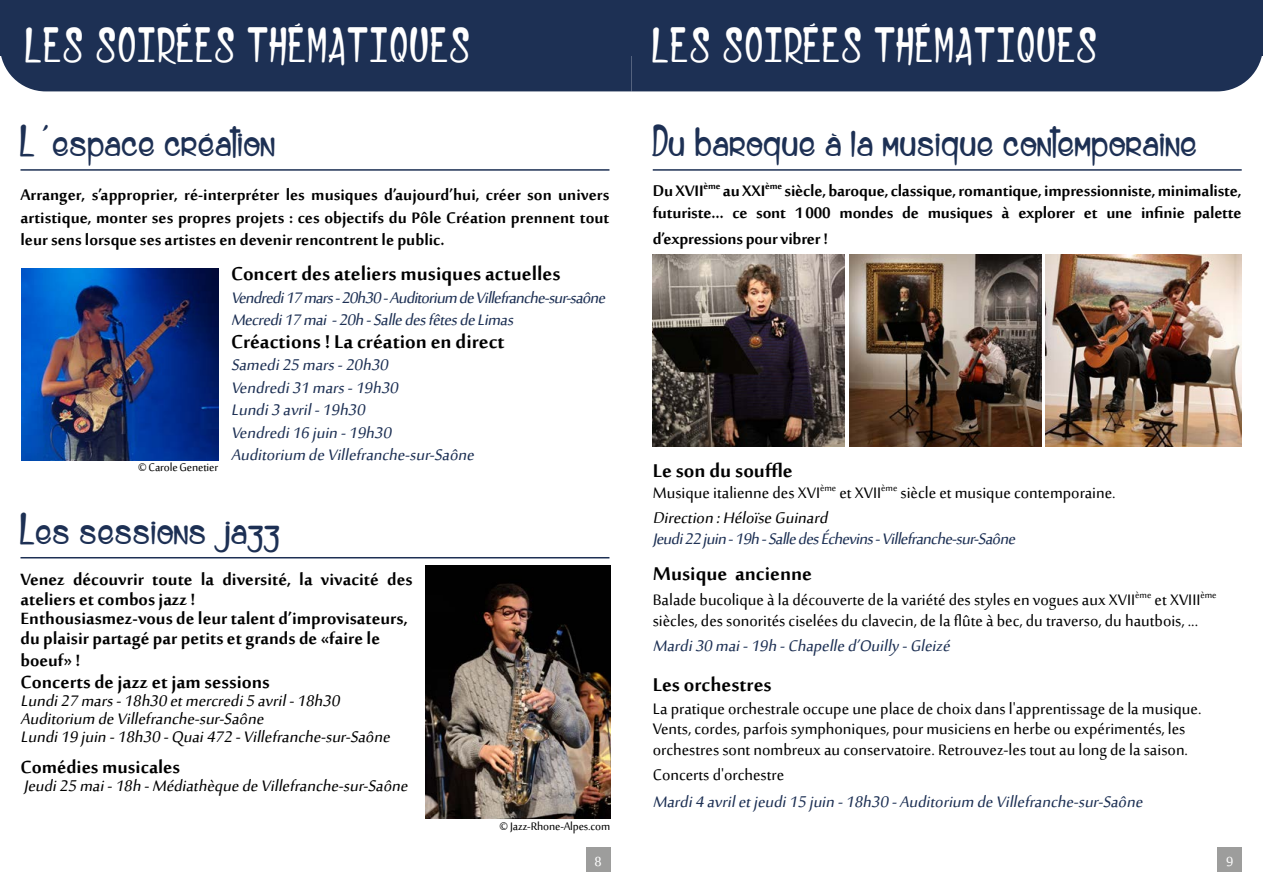
<style>
.page{position:relative;width:1263px;height:893px;background:#fff}
.page>*{position:absolute;margin:0;border:0;box-sizing:border-box;transform-origin:0 0}
.t1{font:49.5px "Alice Personal Use Only";letter-spacing:.03em;color:#fff}
.t2{font:45px "Alice Personal Use Only";color:#1d3054}
.t3{font:700 25.5px "Sakkal Majalla";color:#000}
.t4{font:700 24px "Sakkal Majalla";color:#000}
.t5{font:700 22.5px/19.5px "Sakkal Majalla";color:#000}
.t6{font:21px/20.2px "Sakkal Majalla";color:#000}
.t7{font:700 21px/22.5px "Sakkal Majalla";letter-spacing:-.01em;color:#000;text-align:justify}
.t8{font:italic 21px/22.5px "Sakkal Majalla";color:#1d3054}
.t9{font:italic 21px/18px "Sakkal Majalla";color:#000}
.t10{font:18px "Sakkal Majalla";color:#fff}
.t11{font:15px "Sakkal Majalla";letter-spacing:-.01em;color:#000}
.s1{font-style:italic}
</style>
<div class="page">
<div style="left:586px;top:848px;width:24px;height:24px;background:#9d9d9c"></div>
<div style="left:1217px;top:848px;width:25px;height:24px;background:#9d9d9c"></div>
<hr style="left:21px;top:169px;width:588px;height:2px;background:#1d3054">
<hr style="left:21px;top:557px;width:588px;height:1px;background:#1d3054">
<div style="left:0;top:0;width:631px;height:91px;background:#1d3054"></div>
<img style="left:21px;top:269px;width:197px;height:192px">
<img style="left:426px;top:566px;width:184px;height:252px">
<hr style="left:653px;top:169px;width:589px;height:2px;background:#1d3054">
<img style="left:653px;top:254px;width:192px;height:192px">
<img style="left:849px;top:254px;width:192px;height:192px">
<img style="left:1045px;top:254px;width:197px;height:192px">
<div style="left:631px;top:0;width:632px;height:91px;background:#1d3054"></div>
<h1 class="t1" style="left:26px;top:23px;width:447px">LES SOIRÉES T HÉMAT IQUES</h1>
<h2 class="t2" style="left:21px;top:121px;width:257px">L’espace création</h2>
<p class="t7" style="left:21px;top:185px;width:590px">Arranger, s’approprier, ré-interpréter les musiques d’aujourd’hui, créer son univers artistique, monter ses propres projets : ces objectifs du Pôle Création prennent tout leur sens lorsque ses artistes en devenir rencontrent le public.</p>
<p class="t3" style="left:231px;top:260px;width:331px">Concert des ateliers musiques actuelles</p>
<p class="t8" style="left:231px;top:288px;width:380px">Vendredi17mars-20h30-Auditorium deVillefranche-sur-saône<br>Mecredi17mai-20h-SalledesfêtesdeLimas</p>
<p class="t3" style="left:231px;top:327px;width:275px">Créactions ! La création en direct</p>
<p class="t8" style="left:231px;top:355px;width:249px">Samedi25 mars-20h30<br>Vendredi31 mars-19h30<br>Lundi3 avril-19h30<br>Vendredi16 juin -19h30<br>Auditorium deVillefranche-sur-Saône</p>
<p class="t11" style="left:138px;top:459px;width:82px">© Carole Genetier</p>
<h2 class="t2" style="left:21px;top:509px;width:262px">Les sessions jazz</h2>
<p class="t5" style="left:21px;top:571px;width:393px">Venez découvrir toute la diversité, la vivacité des ateliers et combos jazz !<br>Enthousiasmez-vous de leur talent d’improvisateurs, du plaisir partagé par petits et grands de «faire le</p>
<p class="t5" style="left:21px;top:652px;width:61px">boeuf» !</p>
<p class="t4" style="left:21px;top:669px;width:251px">Concerts de jazz et jam sessions</p>
<p class="t9" style="left:21px;top:693px;width:375px">Lundi27 mars-18h30 etmercredi5 avril-18h30<br>Auditorium deVillefranche-sur-Saône<br>Lundi19 juin -18h30 -Quai472 -Villefranche-sur-Saône</p>
<p class="t4" style="left:21px;top:754px;width:161px">Comédies musicales</p>
<p class="t9" style="left:24px;top:778px;width:390px">Jeudi25 mai-18h -MédiathèquedeVillefranche-sur-Saône</p>
<p class="t11" style="left:500px;top:818px;width:112px">© Jazz-Rhone-Alpes.com</p>
<h1 class="t1" style="left:653px;top:23px;width:447px">LES SOIRÉES T HÉMAT IQUES</h1>
<h2 class="t2" style="left:653px;top:121px;width:547px">Du baroque à la musique contemporaine</h2>
<p class="t7" style="left:653px;top:181px;width:590px">Du XVII<sup>ème</sup> au XXI<sup>ème</sup> siècle, baroque, classique, romantique, impressionniste, minimaliste, futuriste… ce sont 1 000 mondes de musiques à explorer et une infinie palette</p>
<p class="t7" style="left:653px;top:229px;width:177px">d’expressions pour vibrer !</p>
<p class="t3" style="left:653px;top:457px;width:141px">Le son du souffle</p>
<p class="t6" style="left:653px;top:482px;width:464px;line-height:25.2px">Musique italienne des XVI<sup>ème</sup> et XVII<sup>ème</sup> siècle et musique contemporaine.<br><span class="s1">Direction :HéloïseGuinard</span></p>
<p class="t8" style="left:653px;top:529px;width:368px">Jeudi22juin-19h-SalledesÉchevins-Villefranche-sur-Saône</p>
<p class="t3" style="left:653px;top:559px;width:161px">Musique ancienne</p>
<p class="t6" style="left:653px;top:590px;width:565px;line-height:21px">Balade bucolique à la découverte de la variété des styles en vogues aux XVII<sup>ème</sup> et XVIII<sup>ème </sup>siècles, des sonorités ciselées du clavecin, de la flûte à bec, du traverso, du hautbois, ...</p>
<p class="t8" style="left:653px;top:636px;width:303px">Mardi30 mai-19h -Chapelled’Ouilly -Gleizé</p>
<p class="t3" style="left:653px;top:670px;width:120px">Les orchestres</p>
<p class="t6" style="left:653px;top:700px;width:550px">La pratique orchestrale occupe une place de choix dans l'apprentissage de la musique.<br>Vents, cordes, parfois symphoniques, pour musiciens en herbe ou expérimentés, les orchestres sont nombreux au conservatoire. Retrouvez-les tout au long de la saison.</p>
<p class="t6" style="left:653px;top:766px;width:133px">Concerts d'orchestre</p>
<p class="t8" style="left:653px;top:792px;width:496px">Mardi4 avriletjeudi15 juin -18h30 -Auditorium deVillefranche-sur-Saône</p>
<p class="t10" style="left:594px;top:851px;width:9px">8</p>
<p class="t10" style="left:1226px;top:851px;width:9px">9</p>
</div>
